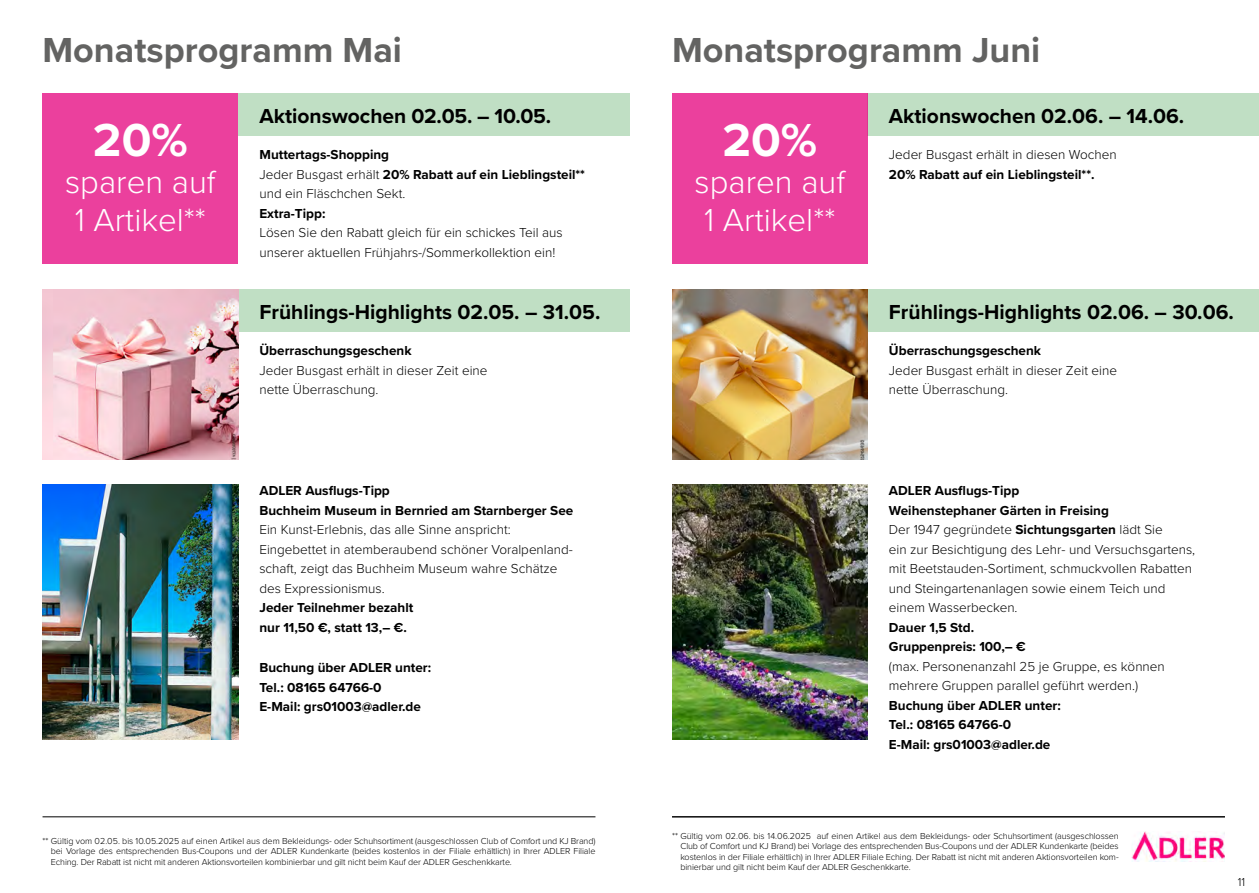
<style>
.page{position:relative;width:1259px;height:893px;background:#fff}
.page>*{position:absolute;margin:0;border:0;box-sizing:border-box;transform-origin:0 0}
.t1{font:700 48px "Proxima Nova";color:#fff}
.t2{font:700 36px "Proxima Nova";color:#636362}
.t3{font:300 33px/37.5px "Proxima Nova";color:#fff}
.t4{font:700 21px "Proxima Nova";color:#000}
.t5{font:300 13.5px/19.5px "Proxima Nova";color:#000}
.t6{font:700 13.5px/19.5px "Proxima Nova";color:#000}
.t7{font:300 12px "Proxima Nova";color:#000}
.t8{font:300 9px/10.5px "Proxima Nova";letter-spacing:-.01em;color:#000;text-align:justify}
.s1{font-weight:300}
.s2{font-weight:700}
</style>
<div class="page">
<div style="left:43px;top:94px;width:195px;height:170px;background:#eb409d"></div>
<div style="left:238px;top:94px;width:391px;height:42px;background:#c0dfc4"></div>
<div style="left:238px;top:289px;width:391px;height:43px;background:#c0dfc4"></div>
<img style="left:43px;top:289px;width:195px;height:170px">
<hr style="left:43px;top:816px;width:552px;height:1px;background:#000">
<img style="left:43px;top:485px;width:195px;height:255px">
<img style="left:672px;top:485px;width:195px;height:255px">
<div style="left:867px;top:94px;width:392px;height:42px;background:#c0dfc4"></div>
<div style="left:867px;top:289px;width:392px;height:43px;background:#c0dfc4"></div>
<img style="left:672px;top:289px;width:195px;height:170px">
<img style="left:1131px;top:832px;width:94px;height:29px">
<hr style="left:672px;top:816px;width:553px;height:1px;background:#000">
<div style="left:672px;top:94px;width:195px;height:170px;background:#eb409d"></div>
<h2 class="t2" style="left:43px;top:24px;width:361px">Monatsprogramm Mai</h2>
<h1 class="t1" style="left:93px;top:104px;width:96px">20%</h1>
<h3 class="t3" style="left:65px;top:162px;width:152px">sparen auf<br>1 Artikel**</h3>
<h3 class="t4" style="left:259px;top:100px;width:293px">Aktionswochen 02.05. – 10.05.</h3>
<h3 class="t6" style="left:259px;top:145px;width:327px">Muttertags-Shopping<br><span class="s1">Jeder Busgast erhält</span> 20% Rabatt auf ein Lieblingsteil** <span class="s1">und ein Fläschchen Sekt.</span></h3>
<h3 class="t6" style="left:259px;top:203px;width:67px">Extra-Tipp:</h3>
<h3 class="t5" style="left:259px;top:222px;width:305px">Lösen Sie den Rabatt gleich für ein schickes Teil aus unserer aktuellen Frühjahrs-/Sommerkollektion ein!</h3>
<h3 class="t4" style="left:259px;top:296px;width:342px">Frühlings-Highlights 02.05. – 31.05.</h3>
<h3 class="t6" style="left:259px;top:341px;width:154px">Überraschungsgeschenk</h3>
<h3 class="t5" style="left:259px;top:360px;width:230px">Jeder Busgast erhält in dieser Zeit eine nette Überraschung.</h3>
<h3 class="t6" style="left:259px;top:481px;width:315px">ADLER Ausflugs-Tipp<br>Buchheim Museum in Bernried am Starnberger See</h3>
<h3 class="t5" style="left:259px;top:519px;width:315px">Ein Kunst-Erlebnis, das alle Sinne anspricht:<br>Eingebettet in atemberaubend schöner Voralpenland&shy;schaft, zeigt das Buchheim Museum wahre Schätze des Expressionismus.</h3>
<h3 class="t6" style="left:259px;top:597px;width:155px">Jeder Teilnehmer bezahlt nur 11,50 €, statt 13,– €.</h3>
<h3 class="t6" style="left:259px;top:658px;width:173px">Buchung über ADLER unter:<br>Tel.: 08165 64766-0<br>E-Mail: grs01003@adler.de</h3>
<p class="t8" style="left:51px;top:835px;width:546px;text-indent:-8px">** Gültig vom 02.05. bis 10.05.2025 auf einen Artikel aus dem Bekleidungs- oder Schuhsortiment (ausgeschlossen Club of Comfort und KJ Brand) bei Vorlage des entsprechenden Bus-Coupons und der ADLER Kundenkarte (beides kostenlos in der Filiale erhältlich) in Ihrer ADLER Filiale Eching. Der Rabatt ist nicht mit anderen Aktionsvorteilen kombinierbar und gilt nicht beim Kauf der ADLER Geschenkkarte.</p>
<h2 class="t2" style="left:672px;top:24px;width:370px">Monatsprogramm Juni</h2>
<h3 class="t4" style="left:889px;top:100px;width:297px">Aktionswochen 02.06. – 14.06.</h3>
<h1 class="t1" style="left:722px;top:104px;width:96px">20%</h1>
<h3 class="t3" style="left:694px;top:162px;width:152px">sparen auf<br>1 Artikel**</h3>
<h3 class="t5" style="left:889px;top:145px;width:229px">Jeder Busgast erhält in diesen Wochen</h3>
<h3 class="t6" style="left:889px;top:164px;width:207px">20% Rabatt auf ein Lieblingsteil**.</h3>
<h3 class="t4" style="left:889px;top:296px;width:346px">Frühlings-Highlights 02.06. – 30.06.</h3>
<h3 class="t6" style="left:889px;top:341px;width:154px">Überraschungsgeschenk</h3>
<h3 class="t5" style="left:889px;top:360px;width:230px">Jeder Busgast erhält in dieser Zeit eine nette Überraschung.</h3>
<p class="t5" style="left:889px;top:480px;width:308px"><span class="s2">ADLER Ausflugs-Tipp<br>Weihenstephaner Gärten in Freising<br></span>Der 1947 gegründete <span class="s2">Sichtungsgarten</span> lädt Sie<br>ein zur Besichtigung des Lehr- und Versuchsgartens, mit Beetstauden-Sortiment, schmuckvollen Rabatten und Steingartenanlagen sowie einem Teich und einem Wasserbecken.</p>
<h3 class="t6" style="left:889px;top:617px;width:138px">Dauer 1,5 Std.<br>Gruppenpreis: 100,– €</h3>
<h3 class="t5" style="left:889px;top:656px;width:277px">(max. Personenanzahl 25 je Gruppe, es können mehrere Gruppen parallel geführt werden.)</h3>
<h3 class="t6" style="left:889px;top:695px;width:173px">Buchung über ADLER unter:<br>Tel.: 08165 64766-0<br>E-Mail: grs01003@adler.de</h3>
<p class="t8" style="left:680px;top:830px;width:440px;text-indent:-8px">** Gültig vom 02.06. bis 14.06.2025 auf einen Artikel aus dem Bekleidungs- oder Schuhsortiment (ausgeschlossen Club of Comfort und KJ Brand) bei Vorlage des entsprechenden Bus-Coupons und der ADLER Kundenkarte (beides kostenlos in der Filiale erhältlich) in Ihrer ADLER Filiale Eching. Der Rabatt ist nicht mit anderen Aktionsvorteilen kom&shy;binierbar und gilt nicht beim Kauf der ADLER Geschenkkarte.</p>
<h3 class="t7" style="left:1237px;top:873px;width:9px">11</h3>
</div>
